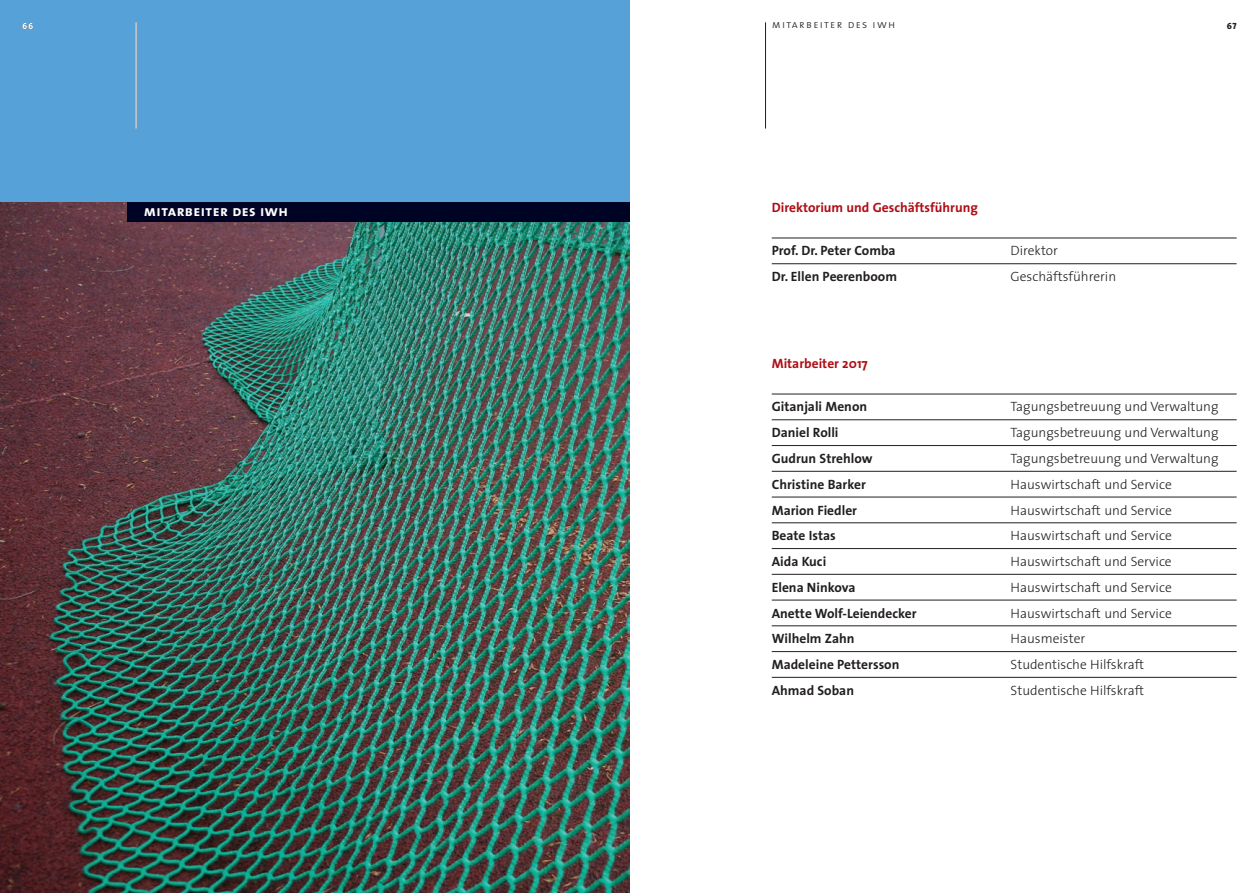
<style>
.page{position:relative;width:1259px;height:893px;background:#fff}
.page>*{position:absolute;margin:0;border:0;box-sizing:border-box;transform-origin:0 0}
.t1{font:15px "The Sans Bold Caps";letter-spacing:.03em;color:#fff}
.t2{font:300 13.5px "The Sans";color:#231f20}
.t3{font:700 13.5px "The Sans";color:#231f20}
.t4{font:700 13.5px "The Sans";color:#b00d15}
.t5{font:11.25px "The Sans Light Caps";letter-spacing:.115em;color:#231f20}
.t6{font:9px "The Sans Extra Bold Caps";color:#231f20}
.t7{font:9px "The Sans Extra Bold Caps";color:#fff}
</style>
<div class="page">
<img style="left:0;top:202px;width:629px;height:691px">
<div style="left:0;top:0;width:629px;height:202px;background:#56a1d8"></div>
<hr style="left:765px;top:22px;width:1px;height:107px;background:#231f20">
<hr style="left:772px;top:238px;width:464px;height:1px;background:#231f20">
<hr style="left:772px;top:263px;width:464px;height:1px;background:#231f20">
<hr style="left:772px;top:394px;width:464px;height:1px;background:#231f20">
<hr style="left:772px;top:419px;width:464px;height:1px;background:#231f20">
<hr style="left:772px;top:445px;width:464px;height:1px;background:#231f20">
<hr style="left:772px;top:471px;width:464px;height:1px;background:#231f20">
<hr style="left:772px;top:497px;width:464px;height:1px;background:#231f20">
<hr style="left:772px;top:523px;width:464px;height:1px;background:#231f20">
<hr style="left:772px;top:548px;width:464px;height:1px;background:#231f20">
<hr style="left:772px;top:574px;width:464px;height:1px;background:#231f20">
<hr style="left:772px;top:600px;width:464px;height:1px;background:#231f20">
<hr style="left:772px;top:626px;width:464px;height:1px;background:#231f20">
<hr style="left:772px;top:651px;width:464px;height:1px;background:#231f20">
<hr style="left:772px;top:677px;width:464px;height:1px;background:#231f20">
<div style="left:136px;top:202px;width:493px;height:20px;background:#000424"></div>
<hr style="left:136px;top:22px;width:1px;height:107px;background:#fff">
<p class="t7" style="left:22px;top:23px;width:12px">66</p>
<p class="t1" style="left:144px;top:206px;width:145px">mitarbeiter des iwh</p>
<p class="t1" style="left:136px;top:206px;width:88px">kuratorium</p>
<p class="t5" style="left:772px;top:20px;width:125px">mitarbeiter des iwh</p>
<p class="t6" style="left:1226px;top:23px;width:11px">67</p>
<p class="t4" style="left:772px;top:203px;width:208px">Direktorium und Geschäftsführung</p>
<p class="t3" style="left:772px;top:246px;width:125px">Prof. Dr. Peter Comba</p>
<p class="t2" style="left:1010px;top:246px;width:49px">Direktor</p>
<p class="t3" style="left:772px;top:271px;width:127px">Dr. Ellen Peerenboom</p>
<p class="t2" style="left:1010px;top:271px;width:107px">Geschäftsführerin</p>
<p class="t4" style="left:772px;top:359px;width:98px">Mitarbeiter 2017</p>
<p class="t3" style="left:772px;top:402px;width:97px">Gitanjali Menon</p>
<p class="t2" style="left:1010px;top:402px;width:209px">Tagungsbetreuung und Verwaltung</p>
<p class="t3" style="left:772px;top:427px;width:68px">Daniel Rolli</p>
<p class="t2" style="left:1010px;top:427px;width:209px">Tagungsbetreuung und Verwaltung</p>
<p class="t3" style="left:772px;top:453px;width:102px">Gudrun Strehlow</p>
<p class="t2" style="left:1010px;top:453px;width:209px">Tagungsbetreuung und Verwaltung</p>
<p class="t3" style="left:772px;top:479px;width:96px">Christine Barker</p>
<p class="t2" style="left:1010px;top:479px;width:163px">Hauswirtschaft und Service</p>
<p class="t3" style="left:772px;top:505px;width:87px">Marion Fiedler</p>
<p class="t2" style="left:1010px;top:505px;width:163px">Hauswirtschaft und Service</p>
<p class="t3" style="left:772px;top:530px;width:65px">Beate Istas</p>
<p class="t2" style="left:1010px;top:530px;width:163px">Hauswirtschaft und Service</p>
<p class="t3" style="left:772px;top:556px;width:56px">Aida Kuci</p>
<p class="t2" style="left:1010px;top:556px;width:163px">Hauswirtschaft und Service</p>
<p class="t3" style="left:772px;top:582px;width:85px">Elena Ninkova</p>
<p class="t2" style="left:1010px;top:582px;width:163px">Hauswirtschaft und Service</p>
<p class="t3" style="left:772px;top:608px;width:146px">Anette Wolf-Leiendecker</p>
<p class="t2" style="left:1010px;top:608px;width:163px">Hauswirtschaft und Service</p>
<p class="t3" style="left:772px;top:633px;width:84px">Wilhelm Zahn</p>
<p class="t2" style="left:1010px;top:633px;width:76px">Hausmeister</p>
<p class="t3" style="left:772px;top:659px;width:129px">Madeleine Pettersson</p>
<p class="t2" style="left:1010px;top:659px;width:135px">Studentische Hilfskraft</p>
<p class="t3" style="left:772px;top:685px;width:84px">Ahmad Soban</p>
<p class="t2" style="left:1010px;top:685px;width:135px">Studentische Hilfskraft</p>
</div>
